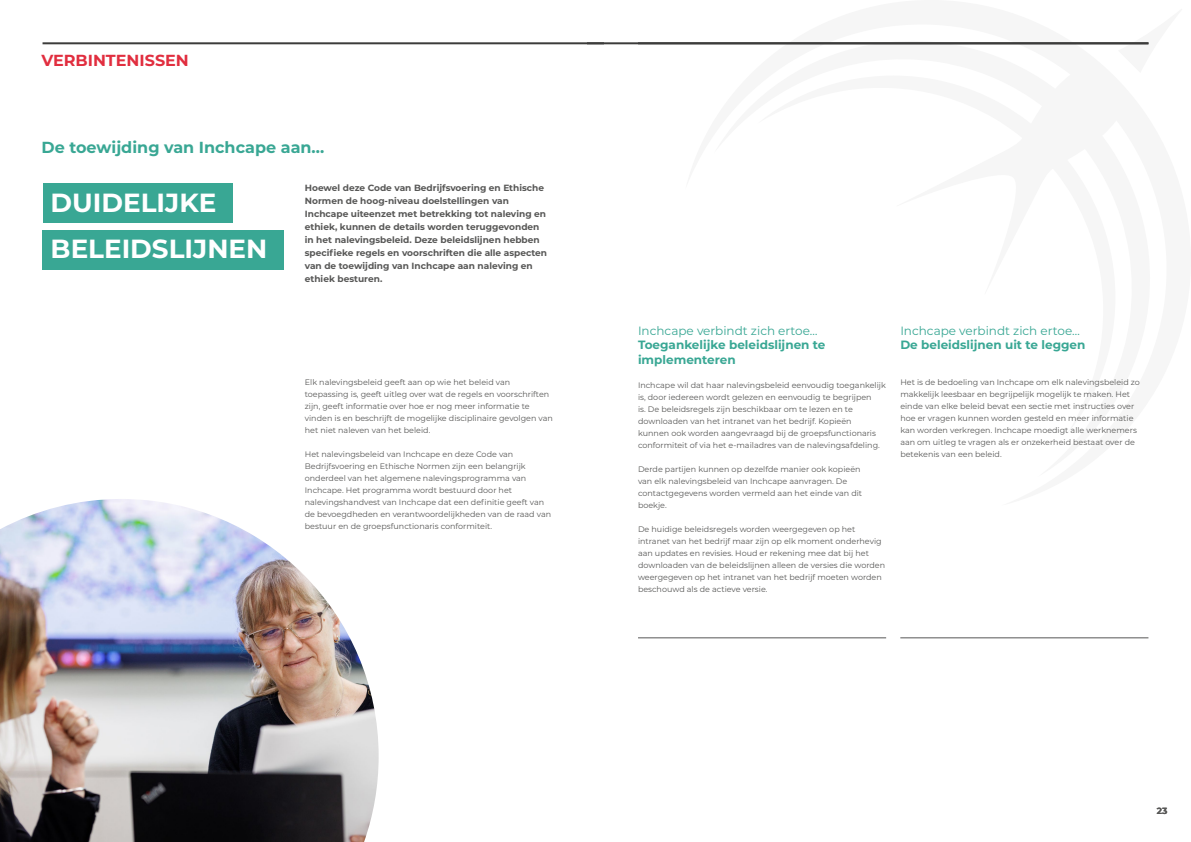
<style>
.page{position:relative;width:1191px;height:842px;background:#fff}
.page>*{position:absolute;margin:0;border:0;box-sizing:border-box;transform-origin:0 0}
.t1{font:700 26.2px/45.4px "Montserrat";color:#fff}
.t2{font:700 16px "Montserrat";color:#39a794}
.t3{font:700 16px "Montserrat";color:#e12e3f}
.t4{font:700 12px/14.4px "Montserrat";color:#39a794}
.t5{font:12px "Montserrat";color:#39a794}
.t6{font:700 9px/13px "Montserrat";color:#575756}
.t7{font:8px/12px "Montserrat";color:#575756}
</style>
<div class="page">
<svg style="left:1118px;top:42px;width:31px;height:3px"></svg>
<img style="left:0;top:499px;width:379px;height:343px">
<hr style="left:43px;top:42px;width:561px;height:2px;background:#3c3c3b">
<hr style="left:587px;top:42px;width:561px;height:2px;background:#3c3c3b">
<div style="left:43px;top:183px;width:189px;height:40px;background:#39a794"></div>
<div style="left:43px;top:230px;width:240px;height:39px;background:#39a794"></div>
<hr style="left:900px;top:637px;width:248px;height:1px;background:#575756">
<hr style="left:638px;top:637px;width:248px;height:1px;background:#575756">
<h2 class="t3" style="left:41px;top:48px;width:149px">VERBINTENISSEN</h2>
<h2 class="t2" style="left:42px;top:136px;width:284px">De toewijding van Inchcape aan...</h2>
<h1 class="t1" style="left:51px;top:179px;width:218px">DUIDELIJKE<br>BELEIDSLIJNEN</h1>
<p class="t6" style="left:305px;top:181px;width:244px">Hoewel deze Code van Bedrijfsvoering en Ethische Normen de hoog-niveau doelstellingen van Inchcape uiteenzet met betrekking tot naleving en ethiek, kunnen de details worden teruggevonden in het nalevingsbeleid. Deze beleidslijnen hebben specifieke regels en voorschriften die alle aspecten van de toewijding van Inchcape aan naleving en ethiek besturen.</p>
<p class="t7" style="left:305px;top:376px;width:250px">Elk nalevingsbeleid geeft aan op wie het beleid van toepassing is, geeft uitleg over wat de regels en voorschriften zijn, geeft informatie over hoe er nog meer informatie te vinden is en beschrijft de mogelijke disciplinaire gevolgen van het niet naleven van het beleid.</p>
<p class="t7" style="left:305px;top:448px;width:248px">Het nalevingsbeleid van Inchcape en deze Code van Bedrijfsvoering en Ethische Normen zijn een belangrijk onderdeel van het algemene nalevingsprogramma van Inchcape. Het programma wordt bestuurd door het nalevingshandvest van Inchcape dat een definitie geeft van de bevoegdheden en verantwoordelijkheden van de raad van bestuur en de groepsfunctionaris conformiteit.</p>
<h3 class="t5" style="left:638px;top:322px;width:181px">Inchcape verbindt zich ertoe…</h3>
<h3 class="t4" style="left:638px;top:337px;width:189px">Toegankelijke beleidslijnen te implementeren</h3>
<p class="t7" style="left:638px;top:379px;width:249px">Inchcape wil dat haar nalevingsbeleid eenvoudig toegankelijk is, door iedereen wordt gelezen en eenvoudig te begrijpen<br>is. De beleidsregels zijn beschikbaar om te lezen en te downloaden van het intranet van het bedrijf. Kopieën<br>kunnen ook worden aangevraagd bij de groepsfunctionaris conformiteit of via het e-mailadres van de nalevingsafdeling.</p>
<p class="t7" style="left:638px;top:463px;width:226px">Derde partijen kunnen op dezelfde manier ook kopieën van elk nalevingsbeleid van Inchcape aanvragen. De contactgegevens worden vermeld aan het einde van dit boekje.</p>
<p class="t7" style="left:638px;top:523px;width:249px">De huidige beleidsregels worden weergegeven op het intranet van het bedrijf maar zijn op elk moment onderhevig aan updates en revisies. Houd er rekening mee dat bij het downloaden van de beleidslijnen alleen de versies die worden weergegeven op het intranet van het bedrijf moeten worden beschouwd als de actieve versie.</p>
<h3 class="t5" style="left:900px;top:322px;width:181px">Inchcape verbindt zich ertoe…</h3>
<h3 class="t4" style="left:900px;top:337px;width:187px">De beleidslijnen uit te leggen</h3>
<p class="t7" style="left:900px;top:376px;width:241px">Het is de bedoeling van Inchcape om elk nalevingsbeleid zo makkelijk leesbaar en begrijpelijk mogelijk te maken. Het einde van elke beleid bevat een sectie met instructies over hoe er vragen kunnen worden gesteld en meer informatie kan worden verkregen. Inchcape moedigt alle werknemers aan om uitleg te vragen als er onzekerheid bestaat over de betekenis van een beleid.</p>
<p class="t6" style="left:1157px;top:803px;width:12px">23</p>
</div>
